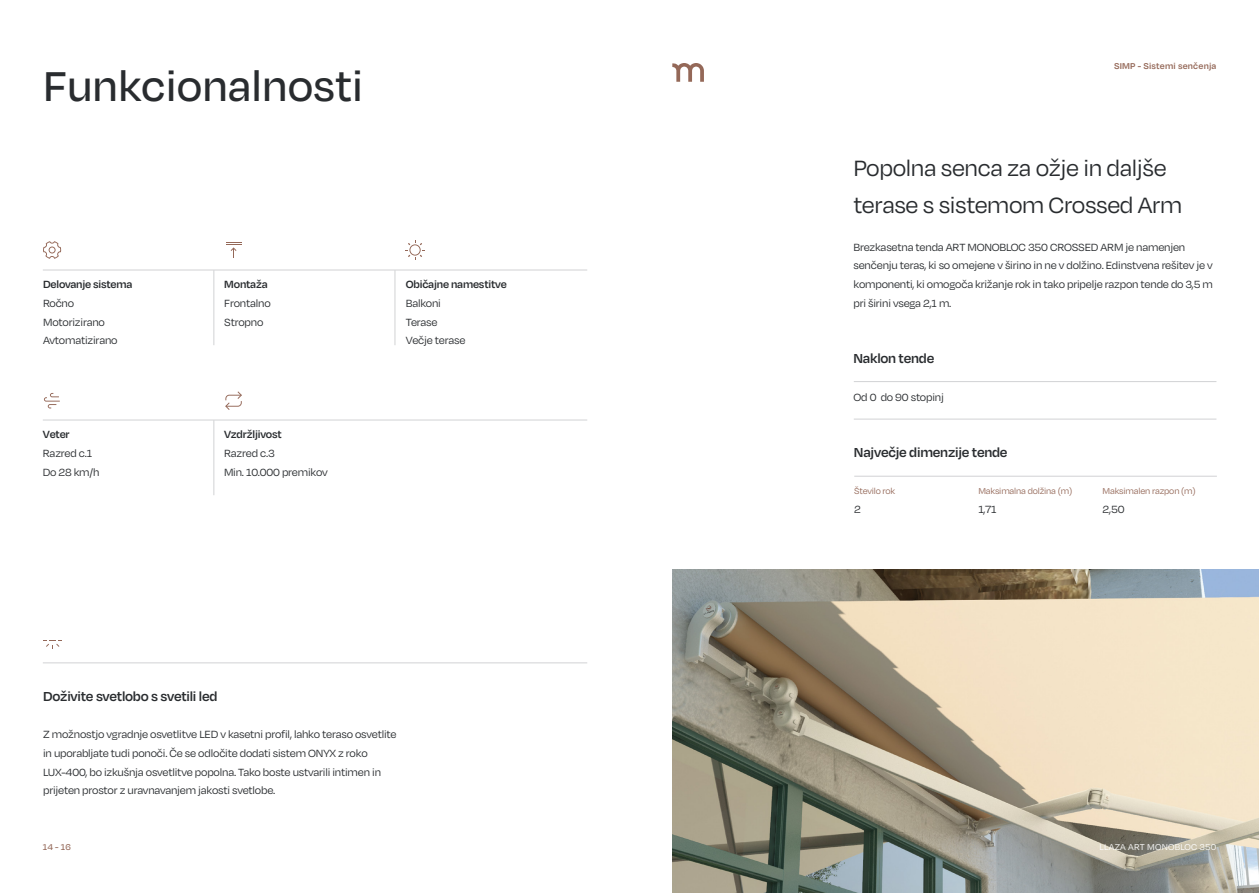
<style>
.page{position:relative;width:1259px;height:893px;background:#fff}
.page>*{position:absolute;margin:0;border:0;box-sizing:border-box;transform-origin:0 0}
._30_6_34_Header_Style_A{font:500 48px "Degular";color:#292c2f}
._22_95_25_5_Header_Style_B{font:25.5px/37.5px "Degular";letter-spacing:-.015em;color:#292c2f}
._22_95_25_5_Header_Style_B-2{font:600 15px "Degular";letter-spacing:-.015em;color:#292c2f}
._22_95_25_5_Header_Style_B-3{font:12px/18.8px "Degular";letter-spacing:-.015em;color:#292c2f}
._22_95_25_5_Header_Style_B-4{font:600 12px "Degular";letter-spacing:-.015em;color:#292c2f}
._22_95_25_5_Header_Style_B-5{font:9.75px "Degular";letter-spacing:-.015em;color:#946858}
._7_65_8_5_Header_Style_D{font:600 9.75px "Degular";letter-spacing:.02em;color:#946858}
._7_65_8_5_Header_Style_D-2{font:9.75px "Degular";letter-spacing:.02em;color:#fff}
._7_65_8_5_Header_Style_D-3{font:500 9.75px "Degular";color:#946858}
</style>
<div class="page">
<svg style="left:672px;top:63px;width:32px;height:19px"></svg>
<hr style="left:43px;top:270px;width:544px;height:1px;background:#d1d2d4">
<hr style="left:43px;top:420px;width:544px;height:1px;background:#d1d2d4">
<hr style="left:43px;top:663px;width:544px;height:1px;background:#d1d2d4">
<hr style="left:214px;top:270px;width:1px;height:75px;background:#d1d2d4">
<hr style="left:214px;top:420px;width:1px;height:75px;background:#d1d2d4">
<hr style="left:395px;top:270px;width:1px;height:75px;background:#d1d2d4">
<svg style="left:43px;top:241px;width:18px;height:18px"></svg>
<svg style="left:226px;top:242px;width:15px;height:16px"></svg>
<svg style="left:405px;top:241px;width:19px;height:18px"></svg>
<svg style="left:44px;top:393px;width:16px;height:15px"></svg>
<svg style="left:225px;top:391px;width:17px;height:19px"></svg>
<hr style="left:854px;top:476px;width:363px;height:1px;background:#d1d2d4">
<hr style="left:854px;top:381px;width:362px;height:1px;background:#d1d2d4">
<hr style="left:854px;top:419px;width:362px;height:1px;background:#d1d2d4">
<img style="left:672px;top:569px;width:587px;height:324px">
<svg style="left:44px;top:640px;width:18px;height:9px"></svg>
<p class="_30_6_34_Header_Style_A" style="left:43px;top:56px;width:321px">Funkcionalnosti</p>
<p class="_22_95_25_5_Header_Style_B-4" style="left:43px;top:277px;width:91px">Delovanje sistema</p>
<p class="_22_95_25_5_Header_Style_B-3" style="left:43px;top:293px;width:33px">Ročno</p>
<p class="_22_95_25_5_Header_Style_B-3" style="left:43px;top:312px;width:63px">Motorizirano</p>
<p class="_22_95_25_5_Header_Style_B-3" style="left:43px;top:331px;width:76px">Avtomatizirano</p>
<p class="_22_95_25_5_Header_Style_B-4" style="left:43px;top:427px;width:28px">Veter</p>
<p class="_22_95_25_5_Header_Style_B-3" style="left:43px;top:443px;width:51px">Razred c.1</p>
<p class="_22_95_25_5_Header_Style_B-3" style="left:43px;top:462px;width:58px">Do 28 km/h</p>
<p class="_22_95_25_5_Header_Style_B-4" style="left:224px;top:277px;width:45px">Montaža</p>
<p class="_22_95_25_5_Header_Style_B-3" style="left:224px;top:293px;width:48px">Frontalno</p>
<p class="_22_95_25_5_Header_Style_B-3" style="left:224px;top:312px;width:41px">Stropno</p>
<p class="_22_95_25_5_Header_Style_B-4" style="left:224px;top:427px;width:59px">Vzdržljivost</p>
<p class="_22_95_25_5_Header_Style_B-3" style="left:224px;top:443px;width:52px">Razred c.3</p>
<p class="_22_95_25_5_Header_Style_B-3" style="left:224px;top:462px;width:105px">Min. 10.000 premikov</p>
<p class="_22_95_25_5_Header_Style_B-4" style="left:406px;top:277px;width:103px">Običajne namestitve</p>
<p class="_22_95_25_5_Header_Style_B-3" style="left:406px;top:293px;width:37px">Balkoni</p>
<p class="_22_95_25_5_Header_Style_B-3" style="left:406px;top:312px;width:33px">Terase</p>
<p class="_22_95_25_5_Header_Style_B-3" style="left:406px;top:331px;width:61px">Večje terase</p>
<p class="_22_95_25_5_Header_Style_B-2" style="left:43px;top:687px;width:176px">Doživite svetlobo s svetili led</p>
<p class="_22_95_25_5_Header_Style_B-3" style="left:43px;top:724px;width:355px">Z možnostjo vgradnje osvetlitve LED v kasetni profil, lahko teraso osvetlite in uporabljate tudi ponoči. Če se odločite dodati sistem ONYX z roko LUX-400, bo izkušnja osvetlitve popolna. Tako boste ustvarili intimen in prijeten prostor z uravnavanjem jakosti svetlobe.</p>
<p class="_7_65_8_5_Header_Style_D-3" style="left:43px;top:841px;width:30px">14 - 16</p>
<p class="_7_65_8_5_Header_Style_D" style="left:1114px;top:60px;width:104px">SIMP - Sistemi senčenja</p>
<p class="_22_95_25_5_Header_Style_B" style="left:853px;top:148px;width:330px">Popolna senca za ožje in daljše terase s sistemom Crossed Arm</p>
<p class="_22_95_25_5_Header_Style_B-3" style="left:853px;top:237px;width:361px">Brezkasetna tenda ART MONOBLOC 350 CROSSED ARM je namenjen senčenju teras, ki so omejene v širino in ne v dolžino. Edinstvena rešitev je v komponenti, ki omogoča križanje rok in tako pripelje razpon tende do 3,5 m pri širini vsega 2,1 m.</p>
<p class="_22_95_25_5_Header_Style_B-2" style="left:853px;top:349px;width:82px">Naklon tende</p>
<p class="_22_95_25_5_Header_Style_B-3" style="left:853px;top:387px;width:92px">Od 0 do 90 stopinj</p>
<p class="_22_95_25_5_Header_Style_B-2" style="left:854px;top:443px;width:155px">Največje dimenzije tende</p>
<p class="_22_95_25_5_Header_Style_B-5" style="left:854px;top:485px;width:42px">Število rok</p>
<p class="_22_95_25_5_Header_Style_B-3" style="left:854px;top:499px;width:8px">2</p>
<p class="_22_95_25_5_Header_Style_B-5" style="left:978px;top:485px;width:95px">Maksimalna dolžina (m)</p>
<p class="_22_95_25_5_Header_Style_B-3" style="left:978px;top:499px;width:20px">1,71</p>
<p class="_22_95_25_5_Header_Style_B-5" style="left:1102px;top:485px;width:95px">Maksimalen razpon (m)</p>
<p class="_22_95_25_5_Header_Style_B-3" style="left:1102px;top:499px;width:23px">2,50</p>
<p class="_7_65_8_5_Header_Style_D-2" style="left:1099px;top:841px;width:118px">LLAZA ART MONOBLOC 350</p>
</div>
